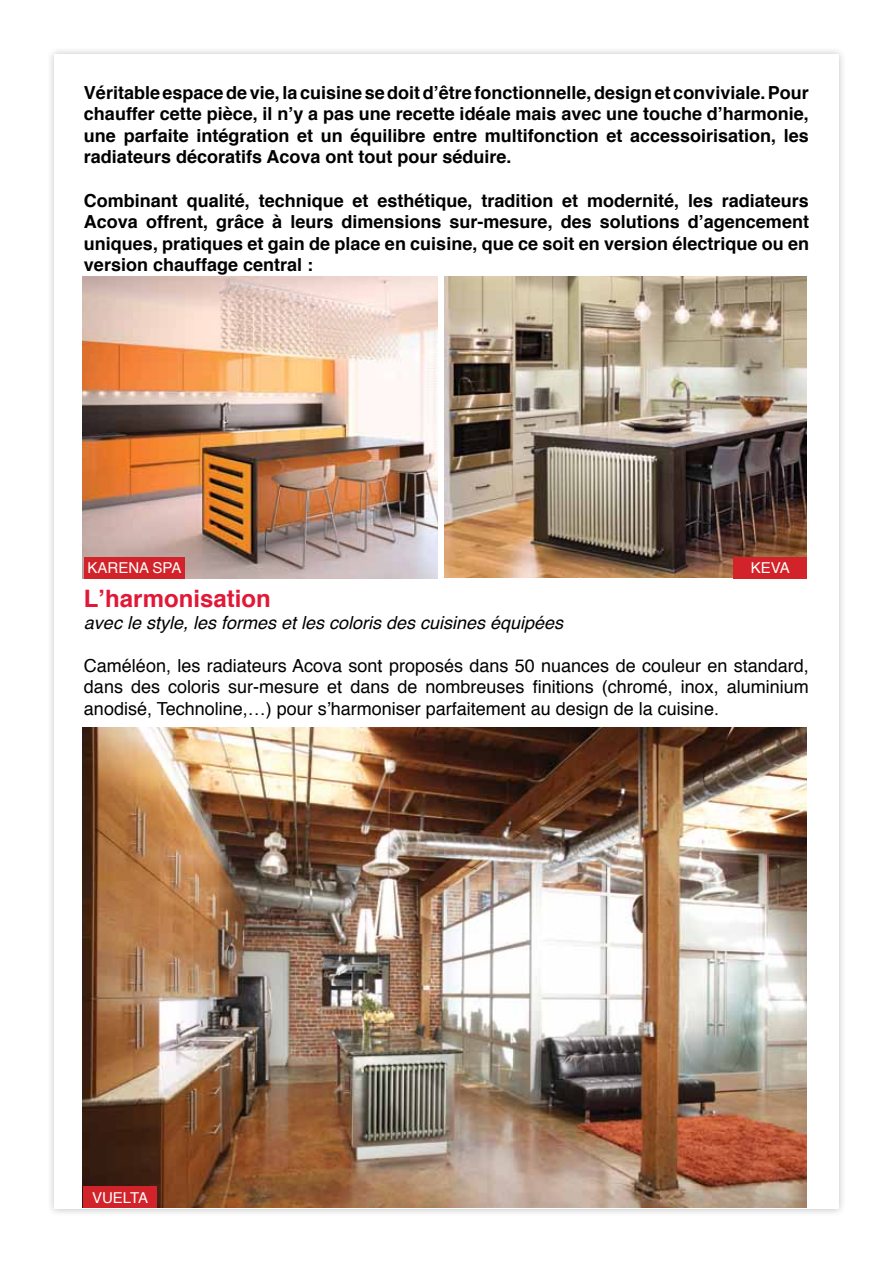
<style>
.page{position:relative;width:893px;height:1263px;background:#fff}
.page>*{position:absolute;margin:0;border:0;box-sizing:border-box;transform-origin:0 0}
.t1{font:700 24px "Helvetica";color:#e11837}
.t2{font:700 18px/21.6px "Helvetica";color:#000;text-align:justify}
.t3{font:18px/21.6px "Helvetica";color:#000;text-align:justify}
.t4{font:italic 18px "Helvetica";color:#000}
.t5{font:15px "Helvetica";color:#fff}
</style>
<div class="page">
<div style="left:46px;top:46px;width:801px;height:1171px;background:#000;opacity:.25"></div>
<div style="left:54px;top:54px;width:785px;height:1155px;background:#fff"></div>
<img style="left:83px;top:727px;width:724px;height:481px">
<img style="left:83px;top:276px;width:354px;height:302px">
<div style="left:83px;top:1186px;width:74px;height:22px;background:#d2232a"></div>
<div style="left:84px;top:557px;width:100px;height:21px;background:#d2232a"></div>
<img style="left:444px;top:276px;width:363px;height:302px">
<div style="left:733px;top:557px;width:74px;height:21px;background:#d2232a"></div>
<p class="t2" style="left:84px;top:82px;width:726px">Véritable espace de vie, la cuisine se doit d’être fonctionnelle, design et conviviale. Pour chauffer cette pièce, il n’y a pas une recette idéale mais avec une touche d’harmonie, une parfaite intégration et un équilibre entre multifonction et accessoirisation, les radiateurs décoratifs Acova ont tout pour séduire.</p>
<p class="t2" style="left:84px;top:190px;width:726px">Combinant qualité, technique et esthétique, tradition et modernité, les radiateurs Acova offrent, grâce à leurs dimensions sur-mesure, des solutions d’agencement uniques, pratiques et gain de place en cuisine, que ce soit en version électrique ou en version chauffage central :</p>
<p class="t5" style="left:88px;top:556px;width:95px">KARENA SPA</p>
<p class="t5" style="left:751px;top:556px;width:40px">KEVA</p>
<h1 class="t1" style="left:84px;top:579px;width:188px">L’harmonisation</h1>
<p class="t4" style="left:84px;top:608px;width:481px">avec le style, les formes et les coloris des cuisines équipées</p>
<p class="t3" style="left:84px;top:655px;width:726px">Caméléon, les radiateurs Acova sont proposés dans 50 nuances de couleur en standard, dans des coloris sur-mesure et dans de nombreuses finitions (chromé, inox, aluminium anodisé, Technoline,…) pour s’harmoniser parfaitement au design de la cuisine.</p>
<p class="t5" style="left:92px;top:1186px;width:58px">VUELTA</p>
</div>
